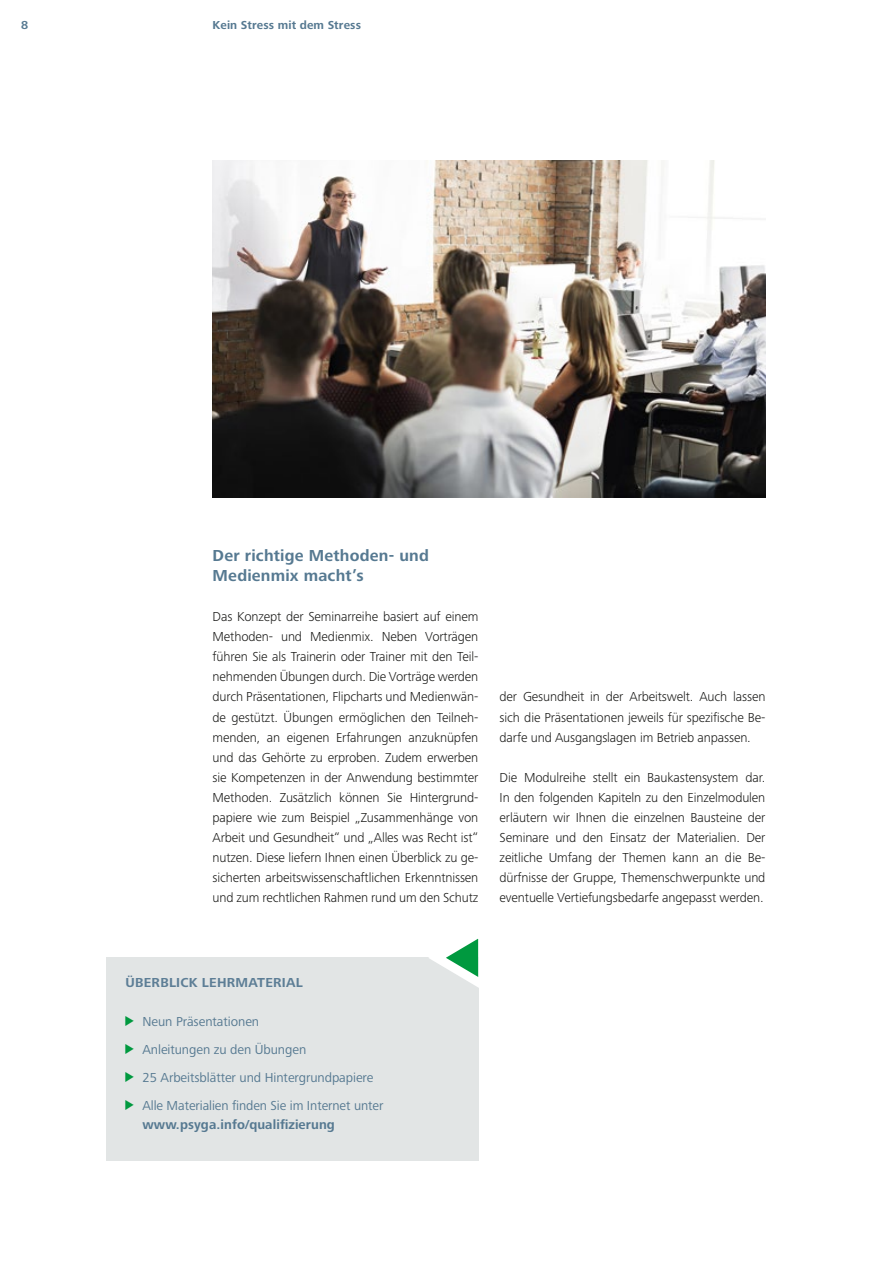
<style>
.page{position:relative;width:893px;height:1263px;background:#fff}
.page>*{position:absolute;margin:0;border:0;box-sizing:border-box;transform-origin:0 0}
.t1{font:700 16.5px/20.1px "Frutiger Next Pro";letter-spacing:.01em;color:#567991}
.t2{font:300 13.5px/20.1px "Frutiger Next Pro";letter-spacing:-.01em;color:#1a1a18;text-align:justify}
.t3{font:13.5px/28px "Frutiger Next Pro";letter-spacing:-.005em;color:#567991}
.t4{font:700 13.5px "Frutiger Next Pro";letter-spacing:.01em;color:#567991}
.t5{font:700 13.5px "Frutiger Next Pro";letter-spacing:.02em;color:#5d7e96}
.t6{font:700 12px "Frutiger Next Pro";letter-spacing:.01em;color:#567991}
.s1{font-family:"INQA Triangel";font-size:12.45px;color:#00993f}
</style>
<div class="page">
<div style="left:106px;top:958px;width:372px;height:203px;background:#e2e5e5"></div>
<svg style="left:424px;top:938px;width:54px;height:49px"></svg>
<img style="left:213px;top:160px;width:552px;height:337px">
<p class="t6" style="left:21px;top:18px;width:9px">8</p>
<p class="t6" style="left:213px;top:18px;width:150px">Kein Stress mit dem Stress</p>
<p class="t1" style="left:213px;top:546px;width:218px">Der richtige Methoden- und<br>Medienmix macht’s</p>
<p class="t2" style="left:213px;top:607px;width:267px">Das Konzept der Seminarreihe basiert auf einem Methoden- und Medienmix. Neben Vorträgen führen Sie als Trainerin oder Trainer mit den Teil&shy;nehmenden Übungen durch. Die Vorträge werden durch Präsentationen, Flipcharts und Medienwän&shy;de gestützt. Übungen ermöglichen den Teilneh&shy;menden, an eigenen Erfahrungen anzuknüpfen und das Gehörte zu erproben. Zudem erwerben sie Kompetenzen in der Anwendung bestimmter Methoden. Zusätzlich können Sie Hintergrund&shy;papiere wie zum Beispiel „Zusammenhänge von Arbeit und Gesundheit“ und „Alles was Recht ist“ nutzen. Diese liefern Ihnen einen Überblick zu ge&shy;sicherten arbeitswissenschaftlichen Erkenntnissen und zum rechtlichen Rahmen rund um den Schutz</p>
<p class="t2" style="left:500px;top:687px;width:267px">der Gesundheit in der Arbeitswelt. Auch lassen sich die Präsentationen jeweils für spezifische Be&shy;darfe und Ausgangslagen im Betrieb anpassen.</p>
<p class="t2" style="left:500px;top:767px;width:267px">Die Modulreihe stellt ein Baukastensystem dar.<br>In den folgenden Kapiteln zu den Einzelmodulen erläutern wir Ihnen die einzelnen Bausteine der Seminare und den Einsatz der Materialien. Der zeitliche Umfang der Themen kann an die Be&shy;dürfnisse der Gruppe, Themenschwerpunkte und eventuelle Vertiefungsbedarfe angepasst werden.</p>
<p class="t5" style="left:125px;top:974px;width:179px">ÜBERBLICK LEHRMATERIAL</p>
<p class="t3" style="left:125px;top:1007px;width:259px"><span class="s1">&gt;</span> Neun Präsentationen<br><span class="s1">&gt;</span> Anleitungen zu den Übungen<br><span class="s1">&gt;</span> 25 Arbeitsblätter und Hintergrundpapiere <span class="s1">&gt;</span> Alle Materialien finden Sie im Internet unter</p>
<p class="t4" style="left:142px;top:1117px;width:194px">www.psyga.info/qualifizierung</p>
</div>
